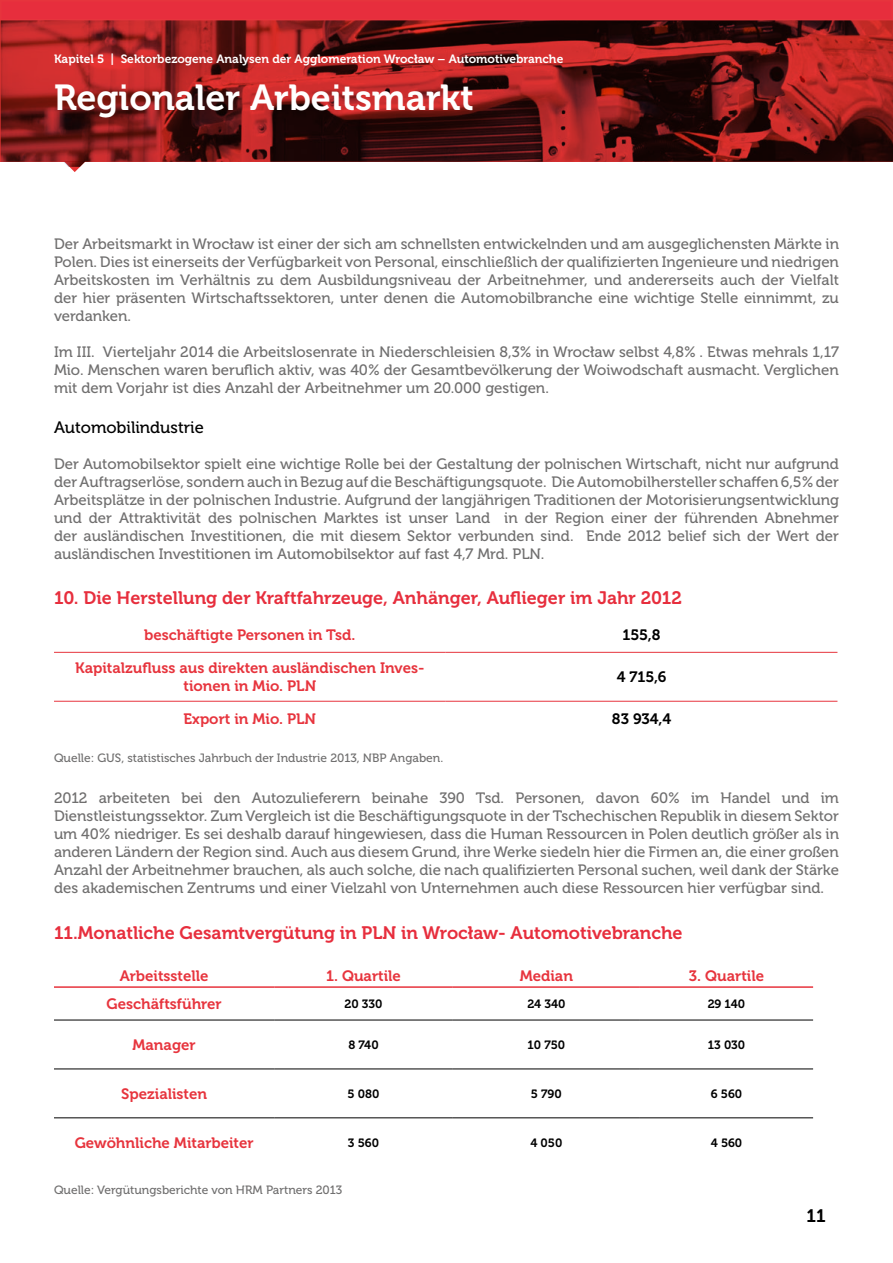
<style>
.page{position:relative;width:893px;height:1263px;background:#fff}
.page>*{position:absolute;margin:0;border:0;box-sizing:border-box;transform-origin:0 0}
.t1{font:36px "Museo 700";color:#fff}
.t2{font:18px "Museo 700";color:#e72e3d}
.t3{font:18px "Museo 700";color:#000}
.t4{font:16.5px "Museo 500";color:#000}
.t5{font:15px/18px "Museo 500";color:#706f6f;text-align:justify}
.t6{font:15px/18px "Museo 700";color:#e7343d;text-align:center}
.t7{font:15px "Museo 700";letter-spacing:-.005em;color:#000}
.t8{font:12px "Museo 500";color:#706f6f}
.t9{font:12px "Museo 700";color:#fff}
.t10{font:12px "Museo 700";letter-spacing:-.005em;color:#000}
</style>
<div class="page">
<svg style="left:0;top:20px;width:893px;height:142px;background:#791a19"></svg>
<svg style="left:64px;top:162px;width:21px;height:10px"></svg>
<div style="left:1px;top:1px;width:891px;height:19px;background:#e72e3d"></div>
<div style="left:0;top:0;width:893px;height:20px;border:2px solid #e7343d"></div>
<hr style="left:54px;top:652px;width:392px;height:1px;background:#e7343d">
<hr style="left:446px;top:652px;width:391px;height:1px;background:#e7343d">
<hr style="left:54px;top:701px;width:392px;height:1px;background:#e7343d">
<hr style="left:446px;top:701px;width:391px;height:1px;background:#e7343d">
<hr style="left:54px;top:986px;width:220px;height:2px;background:#e7333c">
<hr style="left:274px;top:986px;width:179px;height:2px;background:#e7333c">
<hr style="left:453px;top:986px;width:187px;height:2px;background:#e7333c">
<hr style="left:640px;top:986px;width:173px;height:2px;background:#e7333c">
<hr style="left:54px;top:1020px;width:220px;height:1px;background:#000">
<hr style="left:274px;top:1020px;width:179px;height:1px;background:#000">
<hr style="left:453px;top:1020px;width:187px;height:1px;background:#000">
<hr style="left:640px;top:1020px;width:173px;height:1px;background:#000">
<hr style="left:54px;top:1068px;width:220px;height:1px;background:#000">
<hr style="left:274px;top:1068px;width:179px;height:1px;background:#000">
<hr style="left:453px;top:1068px;width:187px;height:1px;background:#000">
<hr style="left:640px;top:1068px;width:173px;height:1px;background:#000">
<hr style="left:54px;top:1117px;width:220px;height:1px;background:#000">
<hr style="left:274px;top:1117px;width:179px;height:1px;background:#000">
<hr style="left:453px;top:1117px;width:187px;height:1px;background:#000">
<hr style="left:640px;top:1117px;width:173px;height:1px;background:#000">
<p class="t9" style="left:54px;top:52px;width:511px">Kapitel 5 | Sektorbezogene Analysen der Agglomeration Wrocław – Automotivebranche</p>
<h1 class="t1" style="left:54px;top:77px;width:421px">Regionaler Arbeitsmarkt</h1>
<p class="t5" style="left:54px;top:235px;width:786px">Der Arbeitsmarkt in Wrocław ist einer der sich am schnellsten entwickelnden und am ausgeglichensten Märkte in Polen. Dies ist einerseits der Verfügbarkeit von Personal, einschließlich der qualifizierten Ingenieure und niedrigen Arbeitskosten im Verhältnis zu dem Ausbildungsniveau der Arbeitnehmer, und andererseits auch der Vielfalt der hier präsenten Wirtschaftssektoren, unter denen die Automobilbranche eine wichtige Stelle einnimmt, zu verdanken.</p>
<p class="t5" style="left:54px;top:343px;width:786px">Im III. Vierteljahr 2014 die Arbeitslosenrate in Niederschleisien 8,3% in Wrocław selbst 4,8% . Etwas mehrals 1,17<br>Mio. Menschen waren beruflich aktiv, was 40% der Gesamtbevölkerung der Woiwodschaft ausmacht. Verglichen mit dem Vorjahr ist dies Anzahl der Arbeitnehmer um 20.000 gestigen.</p>
<p class="t4" style="left:54px;top:418px;width:151px">Automobilindustrie</p>
<p class="t5" style="left:54px;top:455px;width:786px">Der Automobilsektor spielt eine wichtige Rolle bei der Gestaltung der polnischen Wirtschaft, nicht nur aufgrund der Auftragserlöse, sondern auch in Bezug auf die Beschäftigungsquote. Die Automobilhersteller schaffen 6,5% der Arbeitsplätze in der polnischen Industrie. Aufgrund der langjährigen Traditionen der Motorisierungsentwicklung und der Attraktivität des polnischen Marktes ist unser Land in der Region einer der führenden Abnehmer der ausländischen Investitionen, die mit diesem Sektor verbunden sind. Ende 2012 belief sich der Wert der ausländischen Investitionen im Automobilsektor auf fast 4,7 Mrd. PLN.</p>
<p class="t2" style="left:54px;top:588px;width:629px">10. Die Herstellung der Kraftfahrzeuge, Anhänger, Auflieger im Jahr 2012</p>
<p class="t6" style="left:144px;top:626px;width:213px">beschäftigte Personen in Tsd.</p>
<p class="t7" style="left:622px;top:626px;width:40px">155,8</p>
<p class="t6" style="left:75px;top:659px;width:351px">Kapitalzufluss aus direkten ausländischen Inves&shy;tionen in Mio. PLN</p>
<p class="t7" style="left:617px;top:669px;width:51px">4 715,6</p>
<p class="t6" style="left:184px;top:710px;width:134px">Export in Mio. PLN</p>
<p class="t7" style="left:612px;top:711px;width:61px">83 934,4</p>
<p class="t8" style="left:54px;top:751px;width:391px">Quelle: GUS, statistisches Jahrbuch der Industrie 2013, NBP Angaben.</p>
<p class="t5" style="left:54px;top:789px;width:786px">2012 arbeiteten bei den Autozulieferern beinahe 390 Tsd. Personen, davon 60% im Handel und im Dienstleistungssektor. Zum Vergleich ist die Beschäftigungsquote in der Tschechischen Republik in diesem Sektor um 40% niedriger. Es sei deshalb darauf hingewiesen, dass die Human Ressourcen in Polen deutlich größer als in anderen Ländern der Region sind. Auch aus diesem Grund, ihre Werke siedeln hier die Firmen an, die einer großen Anzahl der Arbeitnehmer brauchen, als auch solche, die nach qualifizierten Personal suchen, weil dank der Stärke des akademischen Zentrums und einer Vielzahl von Unternehmen auch diese Ressourcen hier verfügbar sind.</p>
<p class="t2" style="left:54px;top:922px;width:630px">11.Monatliche Gesamtvergütung in PLN in Wrocław- Automotivebranche</p>
<p class="t6" style="left:120px;top:967px;width:90px">Arbeitsstelle</p>
<p class="t6" style="left:326px;top:967px;width:76px">1. Quartile</p>
<p class="t6" style="left:520px;top:967px;width:55px">Median</p>
<p class="t6" style="left:689px;top:967px;width:77px">3. Quartile</p>
<p class="t6" style="left:107px;top:995px;width:117px">Geschäftsführer</p>
<p class="t10" style="left:344px;top:997px;width:40px">20 330</p>
<p class="t10" style="left:527px;top:997px;width:40px">24 340</p>
<p class="t10" style="left:708px;top:997px;width:39px">29 140</p>
<p class="t6" style="left:133px;top:1036px;width:65px">Manager</p>
<p class="t10" style="left:348px;top:1038px;width:32px">8 740</p>
<p class="t10" style="left:528px;top:1038px;width:39px">10 750</p>
<p class="t10" style="left:708px;top:1038px;width:39px">13 030</p>
<p class="t6" style="left:121px;top:1085px;width:87px">Spezialisten</p>
<p class="t10" style="left:348px;top:1087px;width:33px">5 080</p>
<p class="t10" style="left:531px;top:1087px;width:32px">5 790</p>
<p class="t10" style="left:711px;top:1087px;width:33px">6 560</p>
<p class="t6" style="left:75px;top:1134px;width:180px">Gewöhnliche Mitarbeiter</p>
<p class="t10" style="left:348px;top:1136px;width:33px">3 560</p>
<p class="t10" style="left:530px;top:1136px;width:33px">4 050</p>
<p class="t10" style="left:711px;top:1136px;width:33px">4 560</p>
<p class="t8" style="left:54px;top:1184px;width:290px">Quelle: Vergütungsberichte von HRM Partners 2013</p>
<p class="t3" style="left:806px;top:1206px;width:21px">11</p>
</div>
